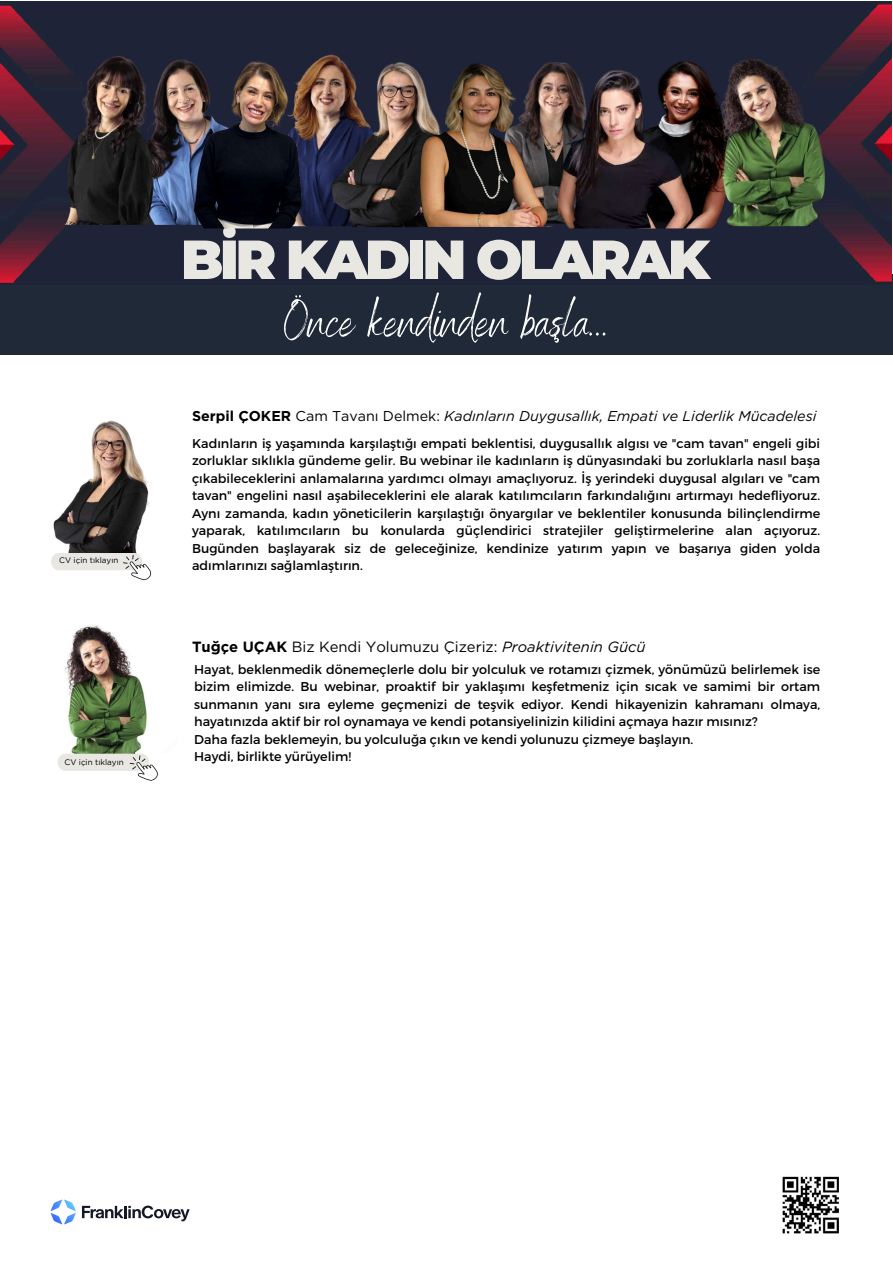
<style>
.page{position:relative;width:893px;height:1263px;background:#fff}
.page>*{position:absolute;margin:0;border:0;box-sizing:border-box;transform-origin:0 0}
.t1{font:900 54.9px "Montserrat";letter-spacing:-.065em;color:#e9e7e2}
.t2{font:50.25px "Benedict";color:#fff}
.t3{font:14.77px "Gotham";color:#000}
.t4{font:italic 14.25px "Gotham";color:#000}
.t5{font:12.75px/17.4px "Montserrat";color:#000}
.t6{font:8.1px "Gotham";color:#000}
.s1{font-weight:700;font-style:normal}
.s2{font-style:normal}
.s3{font-weight:700}
.s4{font-style:italic}
</style>
<div class="page">
<svg style="left:82px;top:1205px;width:108px;height:16px"></svg>
<svg style="left:51px;top:1199px;width:25px;height:25px"></svg>
<img style="left:37px;top:624px;width:141px;height:130px;border-radius:19px">
<img style="left:53px;top:420px;width:97px;height:133px">
<img style="left:782px;top:1176px;width:57px;height:58px">
<svg style="left:51px;top:553px;width:100px;height:27px"></svg>
<svg style="left:58px;top:754px;width:100px;height:27px"></svg>
<div style="left:0;top:274px;width:893px;height:80px;background:#202938"></div>
<img style="left:0;top:1px;width:891px;height:283px">
<img style="left:525px;top:62px;width:180px;height:166px;border-radius:19px">
<img style="left:681px;top:55px;width:186px;height:171px;border-radius:19px">
<div style="left:259px;top:29px;width:142px;height:197px;background:#1e2337;border-radius:19px"></div>
<img style="left:304px;top:56px;width:185px;height:171px;border-radius:19px">
<img style="left:144px;top:60px;width:186px;height:168px;border-radius:19px">
<img style="left:23px;top:54px;width:186px;height:171px;border-radius:19px">
<img style="left:382px;top:54px;width:184px;height:173px;border-radius:19px">
<p class="t6" style="left:59px;top:555px;width:61px">CV içi n tıklayın</p>
<p class="t6" style="left:64px;top:757px;width:61px">CV içi n tıklayın</p>
<h1 class="t1" style="left:181px;top:226px;width:530px">BİR KADIN OLARAK</h1>
<h2 class="t2" style="left:284px;top:289px;width:326px">Önce kendinden başla...</h2>
<p class="t4" style="left:192px;top:408px;width:626px"><span class="s1">Serpil ÇOKER</span> <span class="s2">Cam Tavanı Delmek:</span> Kadınların Duygusallık, Empati ve Liderlik Mücadelesi</p>
<p class="t5" style="left:192px;top:434px;width:629px;text-align:justify">Kadınların iş yaşamında karşılaştığı empati beklentisi, duygusallık algısı ve "cam tavan" engeli gibi zorluklar sıklıkla gündeme gelir. Bu webinar ile kadınların iş dünyasındaki bu zorluklarla nasıl başa çıkabileceklerini anlamalarına yardımcı olmayı amaçlıyoruz. İş yerindeki duygusal algıları ve "cam tavan" engelini nasıl aşabileceklerini ele alarak katılımcıların farkındalığını artırmayı hedefliyoruz.<br>Aynı zamanda, kadın yöneticilerin karşılaştığı önyargılar ve beklentiler konusunda bilinçlendirme yaparak, katılımcıların bu konularda güçlendirici stratejiler geliştirmelerine alan açıyoruz.<br>Bugünden başlayarak siz de geleceğinize, kendinize yatırım yapın ve başarıya giden yolda adımlarınızı sağlamlaştırın.</p>
<p class="t3" style="left:192px;top:638px;width:455px"><span class="s3">Tuğçe UÇAK</span> Biz Kendi Yolumuzu Çizeriz: <span class="s4">Proaktivitenin Gücü</span></p>
<p class="t5" style="left:194px;top:660px;width:627px">Hayat, beklenmedik dönemeçlerle dolu bir yolculuk ve rotamızı çizmek, yönümüzü belirlemek ise bizim elimizde. Bu webinar, proaktif bir yaklaşımı keşfetmeniz için sıcak ve samimi bir ortam sunmanın yanı sıra eyleme geçmenizi de teşvik ediyor. Kendi hikayenizin kahramanı olmaya, hayatınızda aktif bir rol oynamaya ve kendi potansiyelinizin kilidini açmaya hazır mısınız?<br>Daha fazla beklemeyin, bu yolculuğa çıkın ve kendi yolunuzu çizmeye başlayın.<br>Haydi, birlikte yürüyelim!</p>
</div>
